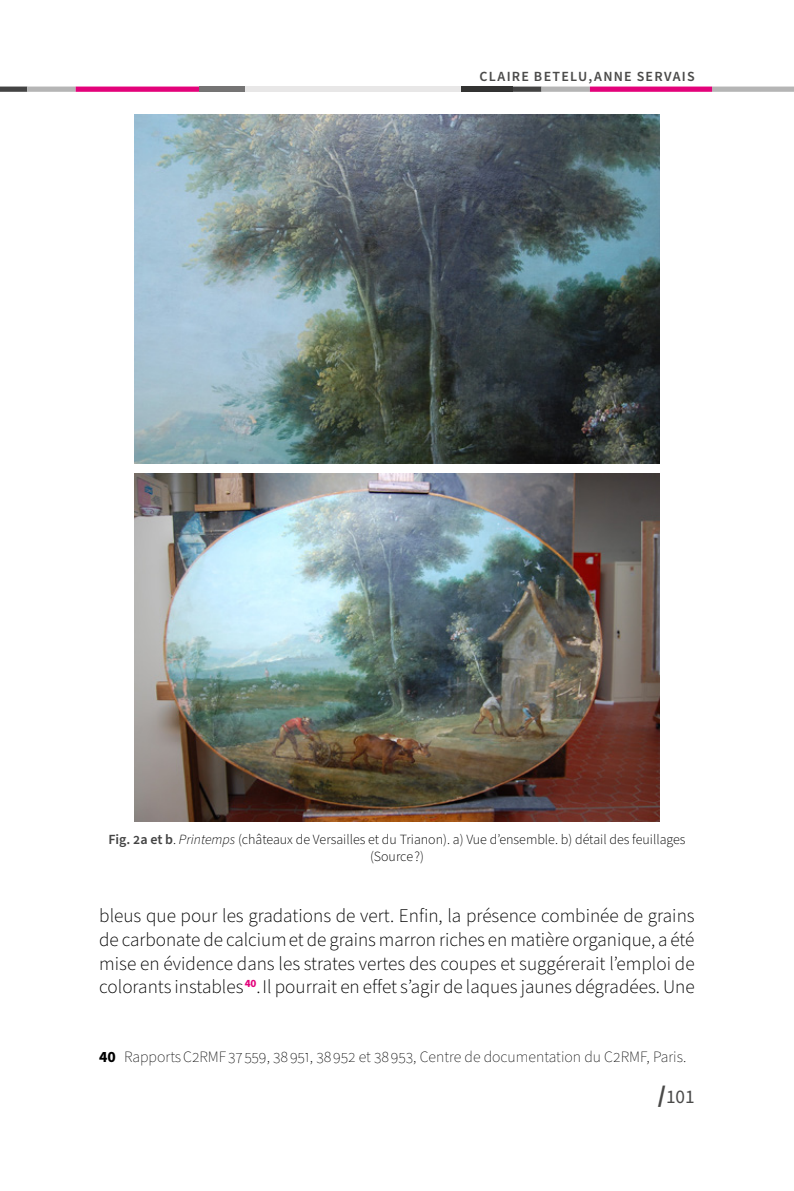
<style>
.page{position:relative;width:794px;height:1191px;background:#fff}
.page>*{position:absolute;margin:0;border:0;box-sizing:border-box;transform-origin:0 0}
.t1{font:300 19.25px/23.6px "Source Sans Pro";color:#000;text-align:justify}
.t2{font:19.25px "Source Sans Pro";color:#4a4a49}
.t3{font:200 15.75px "Source Sans Pro";color:#000}
.t4{font:300 14px/17.5px "Source Sans Pro";color:#000;text-align:center}
.t5{font:600 14px "Source Sans Pro";letter-spacing:.09em;color:#4a4a49}
.s1{font-weight:600;color:#444}
.s2{font-style:italic}
.s3{font-weight:700}
.s4{font-weight:700;font-size:24.5px}
</style>
<div class="page">
<svg style="left:0;top:87px;width:794px;height:5px;background:#c1538e"></svg>
<div style="left:199px;top:87px;width:46px;height:5px;background:#757474"></div>
<div style="left:245px;top:87px;width:216px;height:5px;background:#e8e7e7"></div>
<div style="left:461px;top:87px;width:52px;height:5px;background:#333332"></div>
<img style="left:134px;top:115px;width:525px;height:348px">
<img style="left:134px;top:473px;width:525px;height:348px">
<p class="t5" style="left:479px;top:67px;width:217px">CLAIRE BETELU,ANNE SERVAIS</p>
<p class="t4" style="left:108px;top:831px;width:579px"><span class="s1">Fig. 2a et b</span>. <span class="s2">Printemps</span> (châteaux de Versailles et du Trianon). a) Vue d’ensemble. b) détail des feuillages (Source ?)</p>
<p class="t1" style="left:99px;top:904px;width:597px">bleus que pour les gradations de vert. Enfin, la présence combinée de grains de carbonate de calcium et de grains marron riches en matière organique, a été mise en évidence dans les strates vertes des coupes et suggérerait l’emploi de colorants instables <sup>40</sup>.Il pourrait en effet s’agir de laques jaunes dégradées. Une</p>
<p class="t3" style="left:99px;top:1046px;width:588px"><span class="s3">40</span> Rapports C2RMF 37 559, 38 951, 38 952 et 38 953, Centre de documentation du C2RMF, Paris.</p>
<p class="t2" style="left:658px;top:1083px;width:38px"><span class="s4">/</span>101</p>
</div>
